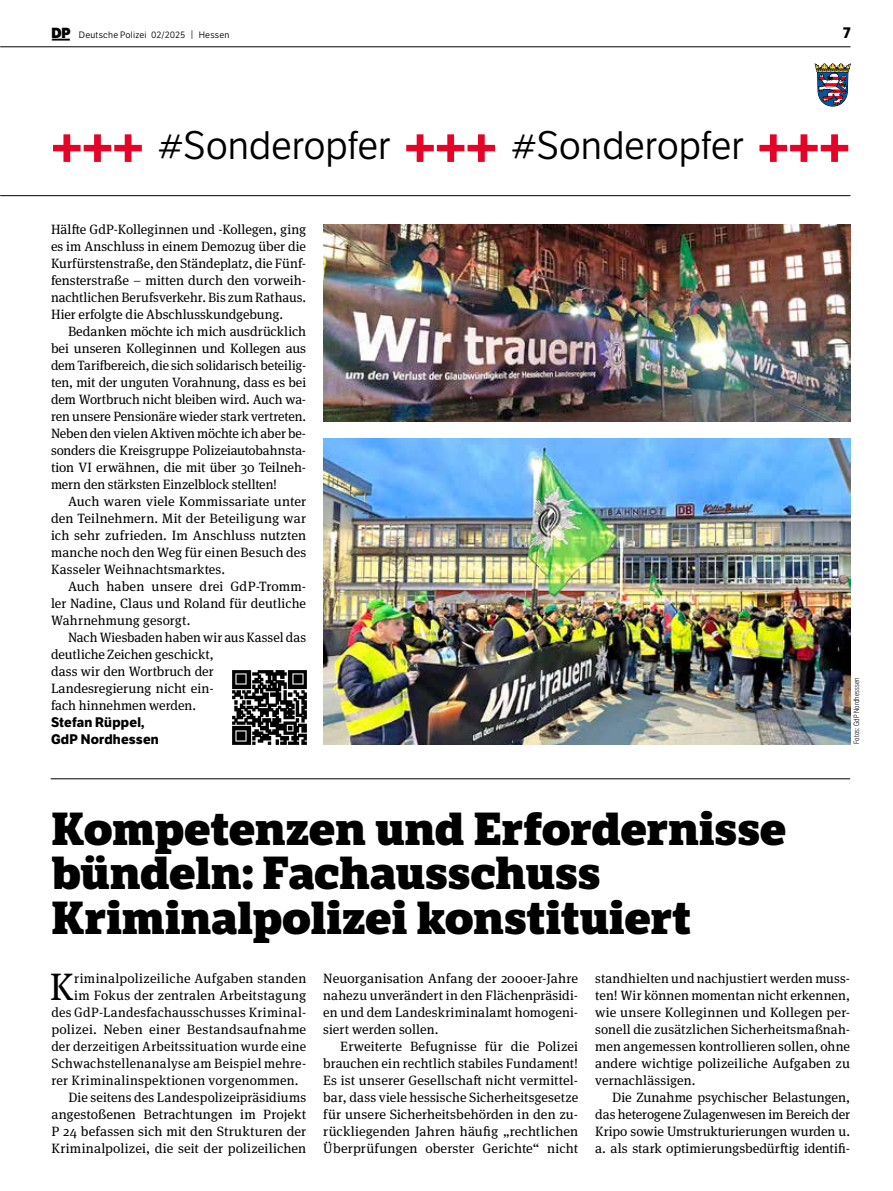
<style>
.page{position:relative;width:893px;height:1191px;background:#fff}
.page>*{position:absolute;margin:0;border:0;box-sizing:border-box;transform-origin:0 0}
.t1{font:800 45px/44.1px "LFT Etica Sheriff";letter-spacing:-.01em;color:#000}
.t2{font:38.7px "LFT Etica Bk";letter-spacing:-.005em;color:#000}
.t3{font:38.25px "Meta Serif Pro";color:#000}
.t4{font:700 15px "LFT Etica";color:#000}
.t5{font:13.5px/17px "Meta Serif Pro";letter-spacing:.01em;color:#000;text-align:justify}
.t6{font:700 13.5px/17px "LFT Etica";letter-spacing:.015em;color:#000}
.t7{font:9px "LFT Etica Bk";letter-spacing:.025em;color:#000}
.t8{font:300 7.5px "LFT Etica Condensed";letter-spacing:.025em;color:#000}
.s1{font-family:"LFT Etica XB";font-size:14.25px}
.s2{font-size:9.3px}
.s3{font-family:"LFT Etica XB";font-size:52.65px;color:#e40428}
</style>
<div class="page">
<hr style="left:0;top:195px;width:850px;height:1px;background:#000">
<hr style="left:0;top:47px;width:850px;height:1px;background:#000">
<svg style="left:52px;top:39px;width:18px;height:2px"></svg>
<svg style="left:815px;top:64px;width:35px;height:42px"></svg>
<img style="left:323px;top:438px;width:527px;height:306px">
<img style="left:323px;top:224px;width:527px;height:197px">
<hr style="left:51px;top:778px;width:799px;height:1px;background:#000">
<img style="left:232px;top:670px;width:75px;height:75px">
<p class="t7" style="left:52px;top:29px;width:179px"><span class="s1">DP</span> Deutsche Polizei 02/2025 <span class="s2">|</span> Hessen</p>
<p class="t4" style="left:843px;top:23px;width:9px">7</p>
<h2 class="t2" style="left:51px;top:123px;width:801px"><span class="s3">+++</span> #Sonderopfer <span class="s3">+++</span> #Sonderopfer <span class="s3">+++</span></h2>
<p class="t5" style="left:51px;top:220px;width:257px">Hälfte GdP-Kolleginnen und -Kollegen, ging es im Anschluss in einem Demozug über die Kurfürstenstraße, den Ständeplatz, die Fünf&shy;fensterstraße – mitten durch den vorweih&shy;nachtlichen Berufsverkehr. Bis zum Rathaus.<br>Hier erfolgte die Abschlusskundgebung.</p>
<p class="t5" style="left:51px;top:322px;width:257px;text-indent:17px">Bedanken möchte ich mich ausdrücklich bei unseren Kolleginnen und Kollegen aus dem Tarifbereich, die sich solidarisch beteilig&shy;ten, mit der unguten Vorahnung, dass es bei dem Wortbruch nicht bleiben wird. Auch wa&shy;ren unsere Pensionäre wieder stark vertreten.<br>Neben den vielen Aktiven möchte ich aber be&shy;sonders die Kreisgruppe Polizeiautobahnsta&shy;tion VI erwähnen, die mit über 30 Teilneh&shy;mern den stärksten Einzelblock stellten!</p>
<p class="t5" style="left:51px;top:492px;width:257px;text-indent:17px">Auch waren viele Kommissariate unter den Teilnehmern. Mit der Beteiligung war ich sehr zufrieden. Im Anschluss nutzten manche noch den Weg für einen Besuch des Kasseler Weihnachtsmarktes.</p>
<p class="t5" style="left:51px;top:577px;width:257px;text-indent:17px">Auch haben unsere drei GdP-Tromm&shy;ler Nadine, Claus und Roland für deutliche Wahrnehmung gesorgt.</p>
<p class="t5" style="left:51px;top:628px;width:257px;text-align:left;text-indent:17px">Nach Wiesbaden haben wir aus Kassel das deutliche Zeichen geschickt,<br>dass wir den Wortbruch der<br>Landesregierung nicht ein-<br>fach hinnehmen werden.</p>
<p class="t6" style="left:51px;top:714px;width:109px">Stefan Rüppel,<br>GdP Nordhessen</p>
<p class="t8" style="left:852px;top:744px;width:68px;rotate:-90deg">Fotos: GdP Nordhesssen</p>
<h1 class="t1" style="left:51px;top:807px;width:737px">Kompetenzen und Erfordernisse bündeln: Fachausschuss<br>Kriminalpolizei konstituiert</h1>
<h3 class="t3" style="left:50px;top:958px;width:25px">K</h3>
<p class="t5" style="left:74px;top:968px;width:233px">riminalpolizeiliche Aufgaben standen</p>
<p class="t5" style="left:323px;top:968px;width:256px">Neuorganisation Anfang der 2000er-Jahre nahezu unverändert in den Flächenpräsidi&shy;en und dem Landeskriminalamt homogeni&shy;siert werden sollen.</p>
<p class="t5" style="left:323px;top:1036px;width:256px;text-indent:17px">Erweiterte Befugnisse für die Polizei brauchen ein rechtlich stabiles Fundament!<br>Es ist unserer Gesellschaft nicht vermittel&shy;bar, dass viele hessische Sicherheitsgesetze für unsere Sicherheitsbehörden in den zu&shy;rückliegenden Jahren häufig „rechtlichen Überprüfungen oberster Gerichte“ nicht</p>
<p class="t5" style="left:595px;top:968px;width:256px">standhielten und nachjustiert werden muss&shy;ten! Wir können momentan nicht erkennen, wie unsere Kolleginnen und Kollegen per&shy;sonell die zusätzlichen Sicherheitsmaßnah&shy;men angemessen kontrollieren sollen, ohne andere wichtige polizeiliche Aufgaben zu vernachlässigen.</p>
<p class="t5" style="left:595px;top:1087px;width:256px;text-indent:17px">Die Zunahme psychischer Belastungen, das heterogene Zulagenwesen im Bereich der Kripo sowie Umstrukturierungen wurden u. a. als stark optimierungsbedürftig identifi-</p>
<p class="t5" style="left:74px;top:985px;width:234px">im Fokus der zentralen Arbeitstagung</p>
<p class="t5" style="left:51px;top:1002px;width:256px">des GdP-Landesfachausschusses Kriminal-</p>
<p class="t5" style="left:51px;top:1019px;width:256px">polizei. Neben einer Bestandsaufnahme</p>
<p class="t5" style="left:51px;top:1036px;width:256px">der derzeitigen Arbeitssituation wurde eine</p>
<p class="t5" style="left:51px;top:1053px;width:256px">Schwachstellenanalyse am Beispiel mehre-</p>
<p class="t5" style="left:51px;top:1070px;width:249px">rer Kriminalinspektionen vorgenommen.</p>
<p class="t5" style="left:68px;top:1087px;width:239px">Die seitens des Landespolizeipräsidiums</p>
<p class="t5" style="left:51px;top:1104px;width:256px">angestoßenen Betrachtungen im Projekt</p>
<p class="t5" style="left:51px;top:1121px;width:256px">P 24 befassen sich mit den Strukturen der</p>
<p class="t5" style="left:51px;top:1138px;width:256px">Kriminalpolizei, die seit der polizeilichen</p>
</div>
